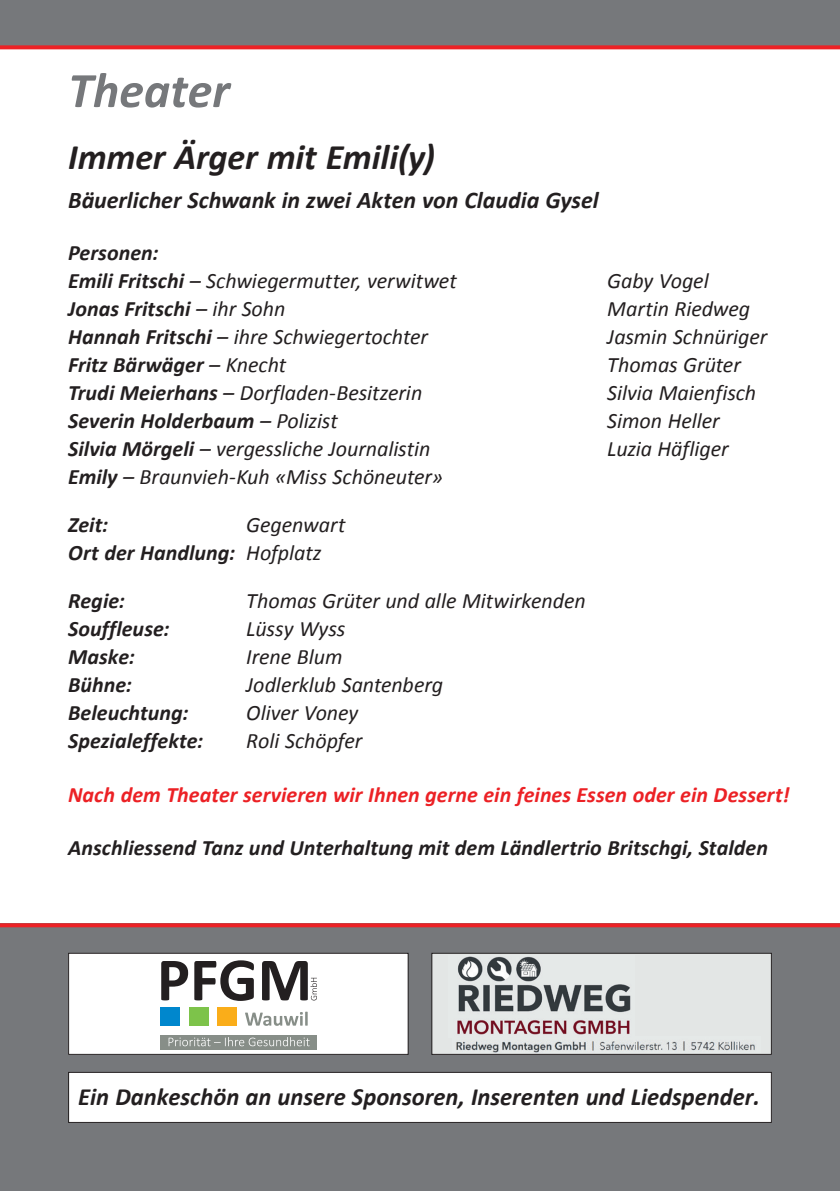
<style>
.page{position:relative;width:840px;height:1191px;background:#fff}
.page>*{position:absolute;margin:0;border:0;box-sizing:border-box;transform-origin:0 0}
.t1{font:italic 700 50px "Calibri";color:#76787b}
.t2{font:italic 700 36px "Calibri";letter-spacing:-.005em;color:#231f20}
.t3{font:italic 700 24.8px "Calibri";color:#231f20}
.t4{font:italic 700 24px "Calibri";color:#231f20}
.t5{font:italic 22px/28px "Calibri";letter-spacing:-.005em;color:#231f20}
.t6{font:italic 700 22px "Calibri";color:#231f20}
.t7{font:italic 700 22px "Calibri";color:#ec2125}
.s1{font-weight:700}
.s2{font-weight:400}
</style>
<div class="page">
<div style="left:0;top:923px;width:839px;height:268px;background:#76787b"></div>
<div style="left:0;top:0;width:839px;height:45px;background:#76787b"></div>
<svg style="left:0;top:45px;width:839px;height:4px;fill:#ec2125"></svg>
<svg style="left:0;top:923px;width:839px;height:4px;fill:#ec2125"></svg>
<div style="left:69px;top:953px;width:339px;height:101px;background:#fff"></div>
<svg style="left:161px;top:961px;width:27px;height:39px"></svg>
<svg style="left:194px;top:960px;width:60px;height:41px"></svg>
<svg style="left:245px;top:1011px;width:62px;height:14px"></svg>
<svg style="left:262px;top:961px;width:55px;height:39px"></svg>
<div style="left:160px;top:1007px;width:20px;height:19px;background:#0087cd"></div>
<div style="left:189px;top:1007px;width:20px;height:19px;background:#7dc34a"></div>
<div style="left:217px;top:1007px;width:20px;height:19px;background:#faad19"></div>
<div style="left:160px;top:1034px;width:157px;height:15px;background:#878e88"></div>
<svg style="left:168px;top:1037px;width:141px;height:9px"></svg>
<div style="left:68px;top:952px;width:340px;height:102px;border:1px solid #231f20"></div>
<div style="left:431px;top:953px;width:340px;height:101px;background:#e3e6e5"></div>
<div style="left:431px;top:952px;width:340px;height:102px;border:1px solid #231f20"></div>
<img style="left:456px;top:1041px;width:299px;height:11px">
<img style="left:457px;top:956px;width:174px;height:79px">
<div style="left:69px;top:1072px;width:702px;height:50px;background:#fff"></div>
<div style="left:68px;top:1071px;width:703px;height:52px;border:1px solid #231f20"></div>
<h1 class="t1" style="left:68px;top:59px;width:163px">Theater</h1>
<h2 class="t2" style="left:68px;top:134px;width:368px">Immer Ärger mit Emili(y)</h2>
<p class="t4" style="left:68px;top:185px;width:532px">Bäuerlicher Schwank in zwei Akten von Claudia Gysel</p>
<p class="t5" style="left:68px;top:238px;width:390px"><span class="s1">Personen:<br>Emili Fritschi</span> – Schwiegermutter, verwitwet</p>
<p class="t5" style="left:607px;top:266px;width:103px">Gaby Vogel</p>
<p class="t6" style="left:68px;top:294px;width:219px">Jonas Fritschi <span class="s2">– ihr Sohn</span></p>
<p class="t5" style="left:607px;top:294px;width:144px">Martin Riedweg</p>
<p class="t5" style="left:68px;top:322px;width:361px"><span class="s1">Hannah Fritschi</span> – ihre Schwiegertochter</p>
<p class="t5" style="left:607px;top:322px;width:161px">Jasmin Schnüriger</p>
<p class="t6" style="left:68px;top:350px;width:219px">Fritz Bärwäger <span class="s2">– Knecht</span></p>
<p class="t5" style="left:607px;top:350px;width:135px">Thomas Grüter</p>
<p class="t5" style="left:68px;top:378px;width:355px"><span class="s1">Trudi Meierhans</span> – Dorfladen-Besitzerin</p>
<p class="t5" style="left:607px;top:378px;width:150px">Silvia Maienfisch</p>
<p class="t6" style="left:68px;top:406px;width:271px">Severin Holderbaum <span class="s2">– Polizist</span></p>
<p class="t5" style="left:607px;top:406px;width:114px">Simon Heller</p>
<p class="t5" style="left:68px;top:434px;width:363px"><span class="s1">Silvia Mörgeli</span> – vergessliche Journalistin</p>
<p class="t5" style="left:607px;top:434px;width:123px">Luzia Häfliger</p>
<p class="t5" style="left:68px;top:452px;width:376px;line-height:48px"><span class="s1">Emily</span> – Braunvieh-Kuh «Miss Schöneuter»<br><span class="s1">Zeit:</span></p>
<p class="t5" style="left:68px;top:510px;width:279px;text-indent:178px">Gegenwart<br><span class="s1">Ort der Handlung:</span> Hofplatz</p>
<p class="t6" style="left:68px;top:587px;width:58px">Regie:</p>
<p class="t5" style="left:246px;top:586px;width:341px">Thomas Grüter und alle Mitwirkenden</p>
<p class="t6" style="left:68px;top:615px;width:103px">Souffleuse:</p>
<p class="t5" style="left:246px;top:614px;width:101px">Lüssy Wyss</p>
<p class="t6" style="left:68px;top:643px;width:68px">Maske:</p>
<p class="t5" style="left:246px;top:642px;width:98px">Irene Blum</p>
<p class="t6" style="left:68px;top:671px;width:65px">Bühne:</p>
<p class="t5" style="left:246px;top:670px;width:198px">Jodlerklub Santenberg</p>
<p class="t6" style="left:68px;top:699px;width:122px">Beleuchtung:</p>
<p class="t5" style="left:246px;top:698px;width:114px">Oliver Voney</p>
<p class="t6" style="left:68px;top:727px;width:137px">Spezialeffekte:</p>
<p class="t5" style="left:246px;top:726px;width:117px">Roli Schöpfer</p>
<p class="t7" style="left:68px;top:781px;width:722px">Nach dem Theater servieren wir Ihnen gerne ein feines Essen oder ein Dessert!</p>
<p class="t6" style="left:68px;top:833px;width:701px">Anschliessend Tanz und Unterhaltung mit dem Ländlertrio Britschgi, Stalden</p>
<p class="t3" style="left:78px;top:1080px;width:683px">Ein Dankeschön an unsere Sponsoren, Inserenten und Liedspender.</p>
</div>
